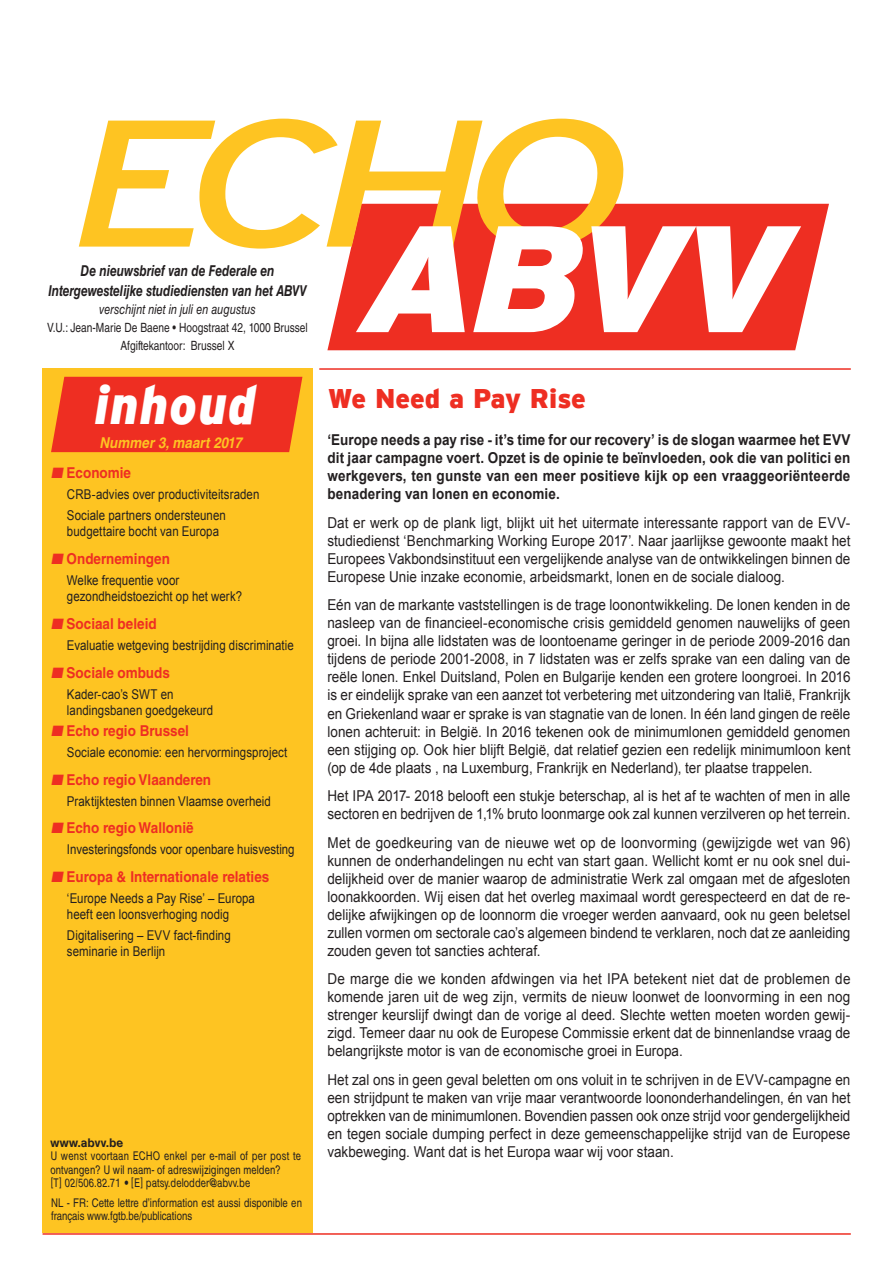
<style>
.page{position:relative;width:893px;height:1263px;background:#fff}
.page>*{position:absolute;margin:0;border:0;box-sizing:border-box;transform-origin:0 0}
.t1{font:italic 180px "Interstate";color:#fec422;scale:1.33 1}
.t2{font:italic 900 151.2px "Interstate";color:#fff}
.t3{font:italic 900 54px "Interstate";letter-spacing:.025em;color:#fff;scale:.9 1}
.TITEL_18_20{font:900 27px "Interstate";color:#ee2e22}
.BODY_ECHO_10_12{font:15px/18px "Arial";color:#231f20;text-align:justify;scale:.9 1}
.BODY_ECHO_10_12-2{font:700 15px/18px "Arial";letter-spacing:.01em;color:#231f20;text-align:justify;scale:.9 1}
.t4{font:700 15px "Helvetica LT Std";color:#ee2e22;scale:.9 1}
.t5{font:italic 700 15px "Helvetica LT Std";color:#231f20;scale:.8 1}
.t6{font:italic 700 15px "Helvetica LT Std";color:#fec422;scale:.9 1}
.INHOUDSTAFEL9_10{font:13.5px/16.5px "Arial";letter-spacing:.005em;color:#231f20;scale:.85 1}
.t7{font:italic 13.5px "Helvetica LT Std";color:#231f20;scale:.8 1}
.t8{font:12.75px "Helvetica LT Std";color:#231f20;scale:.8 1}
.t9{font:italic 12px/13.5px "Helvetica LT Std";color:#231f20;scale:.8 1}
.t10{font:12px/13.5px "Helvetica LT Std";color:#231f20;scale:.8 1}
.t11{font:italic 700 12px "Helvetica LT Std";color:#231f20}
</style>
<div class="page">
<div style="left:43px;top:368px;width:270px;height:865px;background:#fec422"></div>
<hr style="left:319px;top:368px;width:532px;height:2px;background:#ee2e22">
<hr style="left:43px;top:1233px;width:808px;height:2px;background:#ee2e22">
<svg style="left:327px;top:204px;width:502px;height:146px;background:#ef3c31"></svg>
<div style="left:51px;top:377px;width:251px;height:75px;background:#ee2e22"></div>
<p class="t1" style="left:68px;top:82px;width:425px">ECHO</p>
<p class="t2" style="left:359px;top:192px;width:431px">ABVV</p>
<p class="t5" style="left:81px;top:262px;width:244px">De nieuwsbrief van de Federale en</p>
<p class="t7" style="left:99px;top:301px;width:197px">verschijnt niet in juli en augustus</p>
<p class="t8" style="left:121px;top:338px;width:144px">Afgiftekantoor: Brussel X</p>
<p class="t5" style="left:48px;top:281px;width:324px">Intergewestelijke studiediensten van het ABVV</p>
<p class="t8" style="left:47px;top:320px;width:327px">V.U.: Jean-Marie De Baene • Hoogstraat 42, 1000 Brussel</p>
<p class="t3" style="left:94px;top:374px;width:181px">inhoud</p>
<p class="t6" style="left:100px;top:433px;width:163px">Nummer3,maart2017</p>
<p class="t4" style="left:51px;top:464px;width:91px">■ Economie</p>
<p class="INHOUDSTAFEL9_10" style="left:67px;top:486px;width:228px">CRB-advies over productiviteitsraden</p>
<p class="INHOUDSTAFEL9_10" style="left:67px;top:507px;width:188px">Sociale partners ondersteunen budgettaire bocht van Europa</p>
<p class="t4" style="left:51px;top:550px;width:134px">■ Ondernemingen</p>
<p class="INHOUDSTAFEL9_10" style="left:67px;top:572px;width:208px">Welke frequentie voor gezondheidstoezicht op het werk?</p>
<p class="t4" style="left:51px;top:615px;width:119px">■ Sociaal beleid</p>
<p class="INHOUDSTAFEL9_10" style="left:67px;top:637px;width:268px">Evaluatie wetgeving bestrijding discriminatie</p>
<p class="t4" style="left:51px;top:663px;width:134px">■ Sociale ombuds</p>
<p class="INHOUDSTAFEL9_10" style="left:67px;top:686px;width:174px">Kader-cao’s SWT en landingsbanen goedgekeurd</p>
<p class="t4" style="left:51px;top:722px;width:155px">■ Echo regio Brussel</p>
<p class="INHOUDSTAFEL9_10" style="left:67px;top:744px;width:261px">Sociale economie: een hervormingsproject</p>
<p class="t4" style="left:51px;top:770px;width:179px">■ Echo regio Vlaanderen</p>
<p class="INHOUDSTAFEL9_10" style="left:67px;top:793px;width:242px">Praktijktesten binnen Vlaamse overheid</p>
<p class="t4" style="left:51px;top:819px;width:160px">■ Echo regio Wallonië</p>
<p class="INHOUDSTAFEL9_10" style="left:67px;top:841px;width:269px">Investeringsfonds voor openbare huisvesting</p>
<p class="t4" style="left:51px;top:867px;width:244px">■ Europa &amp; Internationale relaties</p>
<p class="INHOUDSTAFEL9_10" style="left:67px;top:890px;width:223px">‘Europe Needs a Pay Rise’ – Europa heeft een loonsverhoging nodig</p>
<p class="INHOUDSTAFEL9_10" style="left:67px;top:927px;width:194px">Digitalisering – EVV fact-finding seminarie in Berlijn</p>
<p class="t11" style="left:51px;top:1135px;width:77px">www.abvv.be</p>
<p class="t9" style="left:51px;top:1149px;width:318px">U wenst voortaan ECHO enkel per e-mail of per post te ontvangen? U wilnaam-of adreswijzigingen melden?</p>
<p class="t9" style="left:51px;top:1176px;width:255px">[T] 02/506.82.71 • [E] patsy.delodder@abvv.be</p>
<p class="t10" style="left:51px;top:1196px;width:315px">NL - FR: Cette lettre d’information est aussi disponible en français www.fgtb.be/publications</p>
<p class="TITEL_18_20" style="left:328px;top:383px;width:260px">We Need a Pay Rise</p>
<p class="BODY_ECHO_10_12-2" style="left:327px;top:431px;width:583px">‘Europe needs a pay rise - it’s time for our recovery’ is de slogan waarmee het EVV dit jaar campagne voert. Opzet is de opinie te beïnvloeden, ook die van politici en werkgevers, ten gunste van een meer positieve kijk op een vraaggeoriënteerde benadering van lonen en economie.</p>
<p class="BODY_ECHO_10_12" style="left:327px;top:514px;width:583px">Dat er werk op de plank ligt, blijkt uit het uitermate interessante rapport van de EVV&shy;studiedienst ‘Benchmarking Working Europe 2017’. Naar jaarlijkse gewoonte maakt het Europees Vakbondsinstituut een vergelijkende analyse van de ontwikkelingen binnen de Europese Unie inzake economie, arbeidsmarkt, lonen en de sociale dialoog.</p>
<p class="BODY_ECHO_10_12" style="left:327px;top:596px;width:583px">Eén van de markante vaststellingen is de trage loonontwikkeling. De lonen kenden in de nasleep van de financieel-economische crisis gemiddeld genomen nauwelijks of geen groei. In bijna alle lidstaten was de loontoename geringer in de periode 2009-2016 dan tijdens de periode 2001-2008, in 7 lidstaten was er zelfs sprake van een daling van de reële lonen. Enkel Duitsland, Polen en Bulgarije kenden een grotere loongroei. In 2016 is er eindelijk sprake van een aanzet tot verbetering met uitzondering van Italië, Frankrijk en Griekenland waar er sprake is van stagnatie van de lonen. In één land gingen de reële lonen achteruit: in België. In 2016 tekenen ook de minimumlonen gemiddeld genomen een stijging op. Ook hier blijft België, dat relatief gezien een redelijk minimumloon kent (op de 4de plaats , na Luxemburg, Frankrijk en Nederland), ter plaatse trappelen.</p>
<p class="BODY_ECHO_10_12" style="left:327px;top:787px;width:583px">Het IPA 2017- 2018 belooft een stukje beterschap, al is het af te wachten of men in alle sectoren en bedrijven de 1,1% bruto loonmarge ook zal kunnen verzilveren op het terrein.</p>
<p class="BODY_ECHO_10_12" style="left:327px;top:834px;width:583px">Met de goedkeuring van de nieuwe wet op de loonvorming (gewijzigde wet van 96) kunnen de onderhandelingen nu echt van start gaan. Wellicht komt er nu ook snel dui&shy;delijkheid over de manier waarop de administratie Werk zal omgaan met de afgesloten loonakkoorden. Wij eisen dat het overleg maximaal wordt gerespecteerd en dat de re&shy;delijke afwijkingen op de loonnorm die vroeger werden aanvaard, ook nu geen beletsel zullen vormen om sectorale cao’s algemeen bindend te verklaren, noch dat ze aanleiding zouden geven tot sancties achteraf.</p>
<p class="BODY_ECHO_10_12" style="left:327px;top:970px;width:583px">De marge die we konden afdwingen via het IPA betekent niet dat de problemen de komende jaren uit de weg zijn, vermits de nieuw loonwet de loonvorming in een nog strenger keurslijf dwingt dan de vorige al deed. Slechte wetten moeten worden gewij&shy;zigd. Temeer daar nu ook de Europese Commissie erkent dat de binnenlandse vraag de belangrijkste motor is van de economische groei in Europa.</p>
<p class="BODY_ECHO_10_12" style="left:327px;top:1071px;width:583px">Het zal ons in geen geval beletten om ons voluit in te schrijven in de EVV-campagne en een strijdpunt te maken van vrije maar verantwoorde loononderhandelingen, én van het optrekken van de minimumlonen. Bovendien passen ook onze strijd voor gendergelijkheid en tegen sociale dumping perfect in deze gemeenschappelijke strijd van de Europese vakbeweging. Want dat is het Europa waar wij voor staan.</p>
</div>
